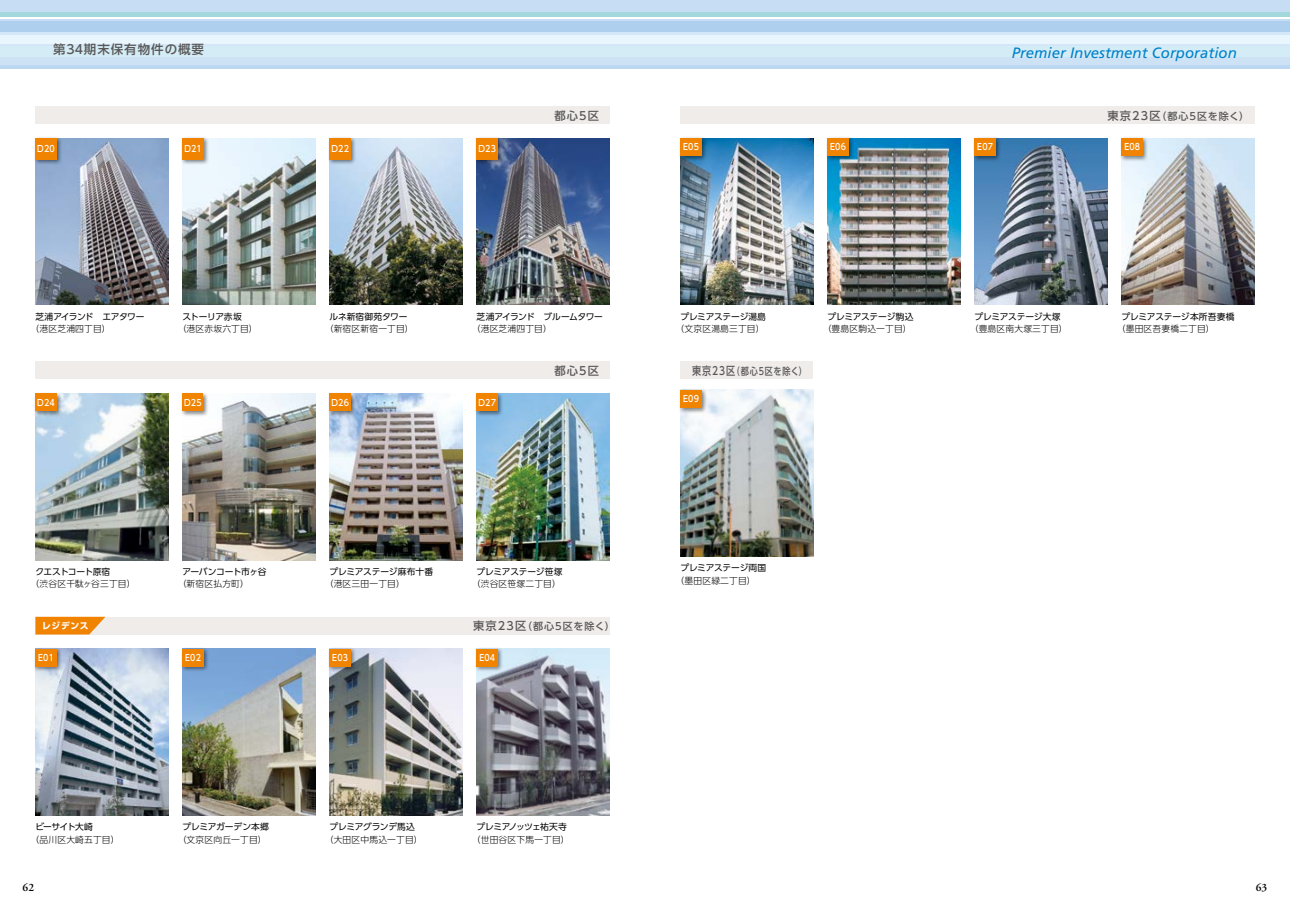
<style>
.page{position:relative;width:1290px;height:911px;background:#fff}
.page>*{position:absolute;margin:0;border:0;box-sizing:border-box;transform-origin:0 0}
.t1{font:italic 15px "Frutiger LT Std";color:#0081cc}
.t2{font:500 12.5px "UD Shin Go Pro";letter-spacing:.075em;color:#595757}
.t3{font:500 11.25px "UD Shin Go Pro";letter-spacing:.1em;color:#595757}
.t4{font:600 11.25px "Adobe Garamond Pro";color:#000}
.t5{font:500 10px "UD Shin Go Pro";letter-spacing:.09em;color:#595757}
.t6{font:500 10px "UD Shin Go Pro";letter-spacing:.09em;color:#595757;scale:.81 1}
.t7{font:500 8.88px "UD Shin Go Pro";letter-spacing:.025em;color:#fff;scale:.9 1}
.t8{font:300 8.75px "UD Shin Go Pro";letter-spacing:.02em;color:#000}
.t9{font:8.75px "UD Shin Go Pro";letter-spacing:-.03em;color:#000}
.t10{font:8.75px "UD Shin Go Pro";letter-spacing:-.05em;color:#000}
.t11{font:8.75px "UD Shin Go Pro";letter-spacing:-.065em;color:#000}
.t12{font:8.75px "UD Shin Go Pro";letter-spacing:-.075em;color:#000}
.t13{font:700 8.75px "UD Shin Go Pro";letter-spacing:.075em;color:#fff}
.s1{font-size:11.25px}
</style>
<div class="page">
<div style="left:0;top:50px;width:1290px;height:17px;background:#cde2f5"></div>
<div style="left:0;top:46px;width:1290px;height:11px;background:#d4ecf5"></div>
<hr style="left:0;top:66px;width:1290px;height:3px;background:#bbd7f1">
<div style="left:0;top:14px;width:1290px;height:32px;background:#d3e7f8"></div>
<div style="left:0;top:0;width:1290px;height:21px;background:#c7ddf3"></div>
<div style="left:0;top:35px;width:1290px;height:9px;background:#eaf6fd"></div>
<div style="left:0;top:13px;width:1290px;height:5px;background:#a2d7db"></div>
<div style="left:0;top:21px;width:1290px;height:11px;background:#aecfed"></div>
<hr style="left:0;top:17px;width:1290px;height:2px;background:#fff">
<img style="left:35px;top:393px;width:133px;height:167px">
<img style="left:182px;top:393px;width:133px;height:167px">
<img style="left:330px;top:648px;width:132px;height:167px">
<img style="left:182px;top:648px;width:133px;height:167px">
<img style="left:35px;top:648px;width:133px;height:167px">
<img style="left:680px;top:390px;width:133px;height:166px">
<img style="left:974px;top:138px;width:133px;height:167px">
<img style="left:477px;top:648px;width:132px;height:167px">
<img style="left:680px;top:138px;width:133px;height:167px">
<img style="left:1121px;top:138px;width:133px;height:167px">
<img style="left:182px;top:138px;width:133px;height:167px">
<img style="left:35px;top:138px;width:133px;height:167px">
<img style="left:330px;top:393px;width:132px;height:167px">
<img style="left:477px;top:393px;width:132px;height:167px">
<div style="left:34px;top:391px;width:28px;height:26px;background:#000;opacity:.5"></div>
<div style="left:35px;top:393px;width:22px;height:18px;background:#f08300"></div>
<div style="left:328px;top:391px;width:28px;height:26px;background:#000;opacity:.5"></div>
<div style="left:330px;top:393px;width:21px;height:18px;background:#f08300"></div>
<div style="left:475px;top:391px;width:28px;height:26px;background:#000;opacity:.5"></div>
<div style="left:477px;top:393px;width:21px;height:18px;background:#f08300"></div>
<div style="left:181px;top:391px;width:28px;height:26px;background:#000;opacity:.5"></div>
<div style="left:182px;top:393px;width:21px;height:18px;background:#f08300"></div>
<div style="left:35px;top:617px;width:574px;height:17px;background:#efecea"></div>
<svg style="left:35px;top:617px;width:70px;height:17px"></svg>
<div style="left:181px;top:646px;width:28px;height:26px;background:#000;opacity:.5"></div>
<div style="left:182px;top:648px;width:22px;height:18px;background:#f08300"></div>
<div style="left:328px;top:646px;width:28px;height:26px;background:#000;opacity:.5"></div>
<div style="left:330px;top:648px;width:21px;height:18px;background:#f08300"></div>
<div style="left:34px;top:646px;width:28px;height:26px;background:#000;opacity:.5"></div>
<div style="left:35px;top:648px;width:22px;height:18px;background:#f08300"></div>
<div style="left:475px;top:646px;width:28px;height:26px;background:#000;opacity:.5"></div>
<div style="left:477px;top:648px;width:21px;height:18px;background:#f08300"></div>
<div style="left:678px;top:136px;width:29px;height:26px;background:#000;opacity:.5"></div>
<div style="left:680px;top:138px;width:22px;height:18px;background:#f08300"></div>
<img style="left:827px;top:138px;width:133px;height:167px">
<div style="left:825px;top:136px;width:29px;height:26px;background:#000;opacity:.5"></div>
<div style="left:827px;top:138px;width:22px;height:18px;background:#f08300"></div>
<div style="left:1120px;top:136px;width:28px;height:26px;background:#000;opacity:.5"></div>
<div style="left:1121px;top:138px;width:22px;height:18px;background:#f08300"></div>
<div style="left:678px;top:388px;width:29px;height:25px;background:#000;opacity:.5"></div>
<div style="left:680px;top:390px;width:22px;height:17px;background:#f08300"></div>
<div style="left:973px;top:136px;width:28px;height:26px;background:#000;opacity:.5"></div>
<div style="left:974px;top:138px;width:22px;height:18px;background:#f08300"></div>
<div style="left:35px;top:106px;width:574px;height:18px;background:#efecea"></div>
<div style="left:35px;top:361px;width:574px;height:18px;background:#efecea"></div>
<img style="left:330px;top:138px;width:132px;height:167px">
<div style="left:328px;top:136px;width:28px;height:29px;background:#000;opacity:.5"></div>
<div style="left:330px;top:138px;width:21px;height:21px;background:#f08300"></div>
<div style="left:680px;top:106px;width:574px;height:18px;background:#efecea"></div>
<div style="left:680px;top:361px;width:133px;height:18px;background:#efecea"></div>
<div style="left:181px;top:136px;width:28px;height:29px;background:#000;opacity:.5"></div>
<div style="left:182px;top:138px;width:22px;height:21px;background:#f08300"></div>
<div style="left:34px;top:136px;width:28px;height:29px;background:#000;opacity:.5"></div>
<div style="left:35px;top:138px;width:22px;height:21px;background:#f08300"></div>
<img style="left:477px;top:138px;width:132px;height:167px">
<div style="left:475px;top:136px;width:28px;height:29px;background:#000;opacity:.5"></div>
<div style="left:477px;top:138px;width:21px;height:21px;background:#f08300"></div>
<h2 class="t2" style="left:53px;top:39px;width:152px">第34期末保有物件の概要</h2>
<p class="t3" style="left:554px;top:106px;width:46px">都心5区</p>
<p class="t7" style="left:37px;top:142px;width:21px">D20</p>
<p class="t7" style="left:184px;top:142px;width:21px">D21</p>
<p class="t7" style="left:331px;top:142px;width:21px">D22</p>
<p class="t7" style="left:478px;top:142px;width:21px">D23</p>
<p class="t11" style="left:35px;top:309px;width:111px">芝浦アイランド　エアタワー</p>
<p class="t8" style="left:31px;top:322px;width:81px">（港区芝浦四丁目）</p>
<p class="t9" style="left:182px;top:309px;width:61px">ストーリア赤坂</p>
<p class="t8" style="left:178px;top:322px;width:81px">（港区赤坂六丁目）</p>
<p class="t9" style="left:330px;top:309px;width:79px">ルネ新宿御苑タワー</p>
<p class="t8" style="left:325px;top:322px;width:90px">（新宿区新宿一丁目）</p>
<p class="t10" style="left:477px;top:309px;width:128px">芝浦アイランド　ブルームタワー</p>
<p class="t8" style="left:472px;top:322px;width:81px">（港区芝浦四丁目）</p>
<p class="t3" style="left:554px;top:361px;width:46px">都心5区</p>
<p class="t7" style="left:37px;top:395px;width:21px">D24</p>
<p class="t7" style="left:331px;top:395px;width:21px">D26</p>
<p class="t7" style="left:478px;top:395px;width:21px">D27</p>
<p class="t7" style="left:184px;top:395px;width:21px">D25</p>
<p class="t10" style="left:35px;top:564px;width:76px">クエストコート原宿</p>
<p class="t8" style="left:31px;top:577px;width:106px">（渋谷区千駄ヶ谷三丁目）</p>
<p class="t9" style="left:182px;top:564px;width:86px">アーバンコート市ヶ谷</p>
<p class="t8" style="left:178px;top:577px;width:73px">（新宿区払方町）</p>
<p class="t9" style="left:330px;top:564px;width:105px">プレミアステージ麻布十番</p>
<p class="t8" style="left:325px;top:577px;width:81px">（港区三田一丁目）</p>
<p class="t9" style="left:477px;top:564px;width:87px">プレミアステージ笹塚</p>
<p class="t8" style="left:472px;top:577px;width:90px">（渋谷区笹塚二丁目）</p>
<p class="t13" style="left:42px;top:619px;width:48px">レジデンス</p>
<p class="t5" style="left:473px;top:618px;width:143px"><span class="s1">東京23区</span>（都心5区を除く）</p>
<p class="t7" style="left:38px;top:650px;width:19px">E01</p>
<p class="t12" style="left:35px;top:819px;width:59px">ビーサイト大崎</p>
<p class="t8" style="left:31px;top:832px;width:90px">（品川区大崎五丁目）</p>
<p class="t7" style="left:185px;top:650px;width:19px">E02</p>
<p class="t7" style="left:332px;top:650px;width:19px">E03</p>
<p class="t7" style="left:479px;top:650px;width:19px">E04</p>
<p class="t9" style="left:182px;top:819px;width:88px">プレミアガーデン本郷</p>
<p class="t8" style="left:178px;top:832px;width:90px">（文京区向丘一丁目）</p>
<p class="t9" style="left:330px;top:819px;width:87px">プレミアグランデ馬込</p>
<p class="t8" style="left:325px;top:832px;width:99px">（大田区中馬込一丁目）</p>
<p class="t11" style="left:477px;top:819px;width:92px">プレミアノッツェ祐天寺</p>
<p class="t8" style="left:472px;top:832px;width:99px">（世田谷区下馬一丁目）</p>
<p class="t7" style="left:683px;top:140px;width:19px">E05</p>
<h1 class="t1" style="left:1012px;top:44px;width:227px">Premier Investment Corporation</h1>
<p class="t5" style="left:1107px;top:108px;width:143px"><span class="s1">東京23区</span>（都心5区を除く）</p>
<p class="t7" style="left:830px;top:140px;width:19px">E06</p>
<p class="t7" style="left:1124px;top:140px;width:19px">E08</p>
<p class="t7" style="left:977px;top:140px;width:19px">E07</p>
<p class="t9" style="left:680px;top:309px;width:87px">プレミアステージ湯島</p>
<p class="t8" style="left:676px;top:322px;width:90px">（文京区湯島三丁目）</p>
<p class="t6" style="left:692px;top:363px;width:143px"><span class="s1">東京23区</span>（都心5区を除く）</p>
<p class="t7" style="left:683px;top:391px;width:19px">E09</p>
<p class="t9" style="left:827px;top:309px;width:88px">プレミアステージ駒込</p>
<p class="t8" style="left:823px;top:322px;width:90px">（豊島区駒込一丁目）</p>
<p class="t9" style="left:974px;top:309px;width:87px">プレミアステージ大塚</p>
<p class="t8" style="left:970px;top:322px;width:99px">（豊島区南大塚三丁目）</p>
<p class="t9" style="left:1121px;top:309px;width:114px">プレミアステージ本所吾妻橋</p>
<p class="t8" style="left:1117px;top:322px;width:99px">（墨田区吾妻橋二丁目）</p>
<p class="t9" style="left:680px;top:561px;width:87px">プレミアステージ両国</p>
<p class="t8" style="left:676px;top:573px;width:81px">（墨田区緑二丁目）</p>
<p class="t4" style="left:23px;top:881px;width:13px">62</p>
<p class="t4" style="left:1256px;top:881px;width:13px">63</p>
</div>
